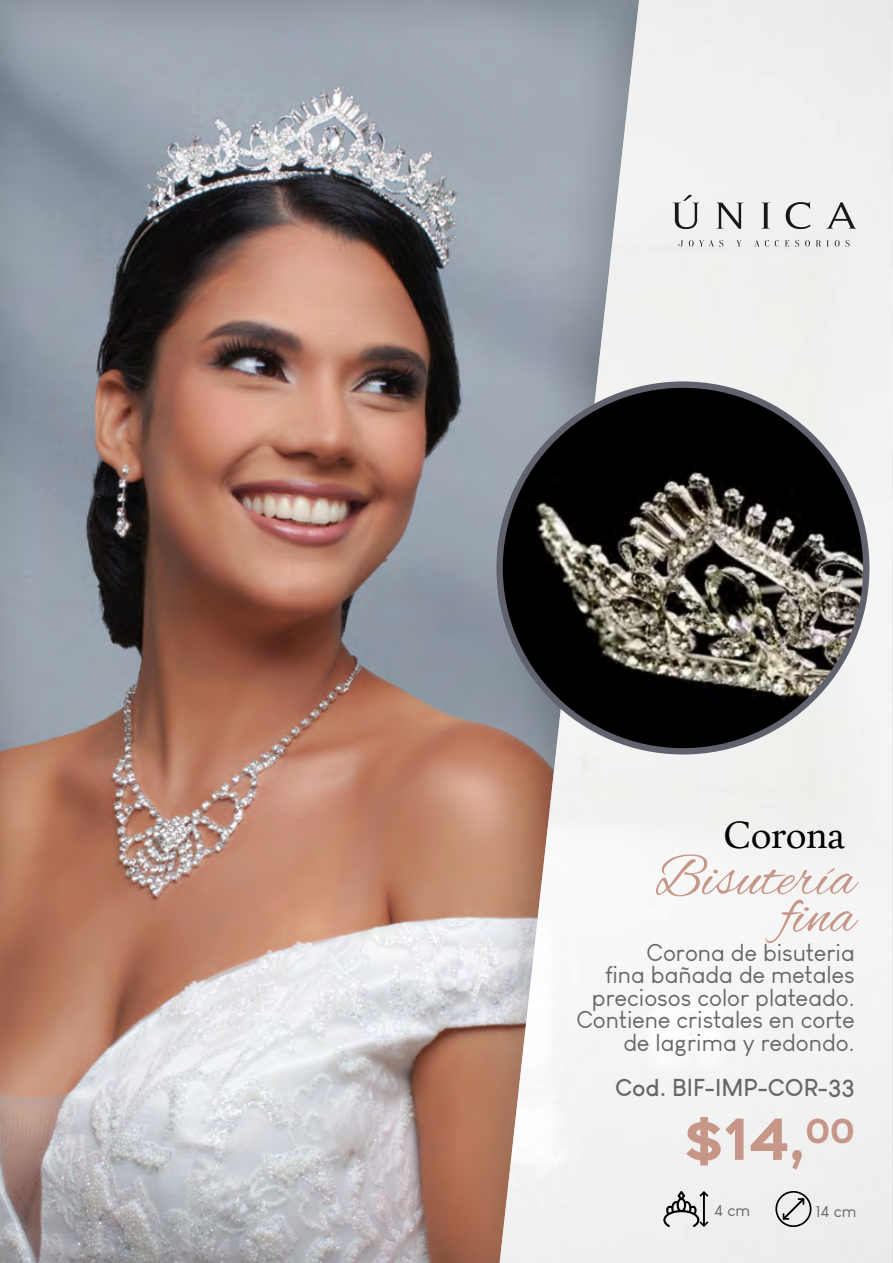
<style>
.page{position:relative;width:893px;height:1263px;background:#fff}
.page>*{position:absolute;margin:0;border:0;box-sizing:border-box;transform-origin:0 0}
.t1{font:58.5px "Alex Brush";color:#c69688}
.t2{font:700 51px "Sinkin Sans 700";color:#c69688}
.t3{font:37.5px "Calendas Plus";color:#000}
.t4{font:24px/22.5px "Louis George Cafe";color:#666767;text-align:right}
.t5{font:700 24px "Louis George Cafe";color:#666767}
.t6{font:16.5px "Louis George Cafe";color:#666767}
</style>
<div class="page">
<div style="left:651px;top:0;width:242px;height:1263px;background:#f1f1f1"></div>
<div style="left:0;top:0;width:651px;height:1263px;background:#000;opacity:.2"></div>
<div style="left:496px;top:381px;width:373px;height:373px;background:#60626d;border-radius:50%"></div>
<img style="left:503px;top:388px;width:360px;height:360px;border-radius:180px">
<svg style="left:775px;top:1190px;width:38px;height:37px"></svg>
<svg style="left:663px;top:1191px;width:45px;height:36px"></svg>
<svg style="left:673px;top:195px;width:26px;height:34px"></svg>
<svg style="left:716px;top:203px;width:27px;height:26px"></svg>
<svg style="left:761px;top:203px;width:9px;height:26px"></svg>
<svg style="left:786px;top:202px;width:24px;height:27px"></svg>
<svg style="left:826px;top:202px;width:30px;height:27px"></svg>
<svg style="left:678px;top:240px;width:5px;height:7px"></svg>
<svg style="left:689px;top:240px;width:34px;height:7px"></svg>
<svg style="left:736px;top:240px;width:6px;height:6px"></svg>
<svg style="left:754px;top:240px;width:15px;height:7px"></svg>
<svg style="left:775px;top:240px;width:4px;height:7px"></svg>
<svg style="left:785px;top:240px;width:4px;height:6px"></svg>
<svg style="left:795px;top:240px;width:4px;height:7px"></svg>
<svg style="left:805px;top:240px;width:5px;height:7px"></svg>
<svg style="left:816px;top:240px;width:5px;height:7px"></svg>
<svg style="left:827px;top:240px;width:2px;height:6px"></svg>
<svg style="left:835px;top:240px;width:4px;height:7px"></svg>
<svg style="left:845px;top:240px;width:4px;height:7px"></svg>
<h3 class="t3" style="left:724px;top:808px;width:123px">Corona</h3>
<h1 class="t1" style="left:655px;top:845px;width:201px">Bisutería</h1>
<h1 class="t1" style="left:780px;top:883px;width:77px">fina</h1>
<p class="t4" style="left:576px;top:941px;width:280px">Corona de bisuteria<br>fina bañada de metales preciosos color plateado.<br>Contiene cristales en corte de lagrima y redondo.</p>
<p class="t5" style="left:615px;top:1072px;width:241px">Cod. BIF-IMP-COR-33</p>
<h2 class="t2" style="left:683px;top:1112px;width:173px">$14,<sup>00</sup></h2>
<p class="t6" style="left:714px;top:1200px;width:37px">4 cm</p>
<p class="t6" style="left:815px;top:1202px;width:43px">14 cm</p>
</div>
